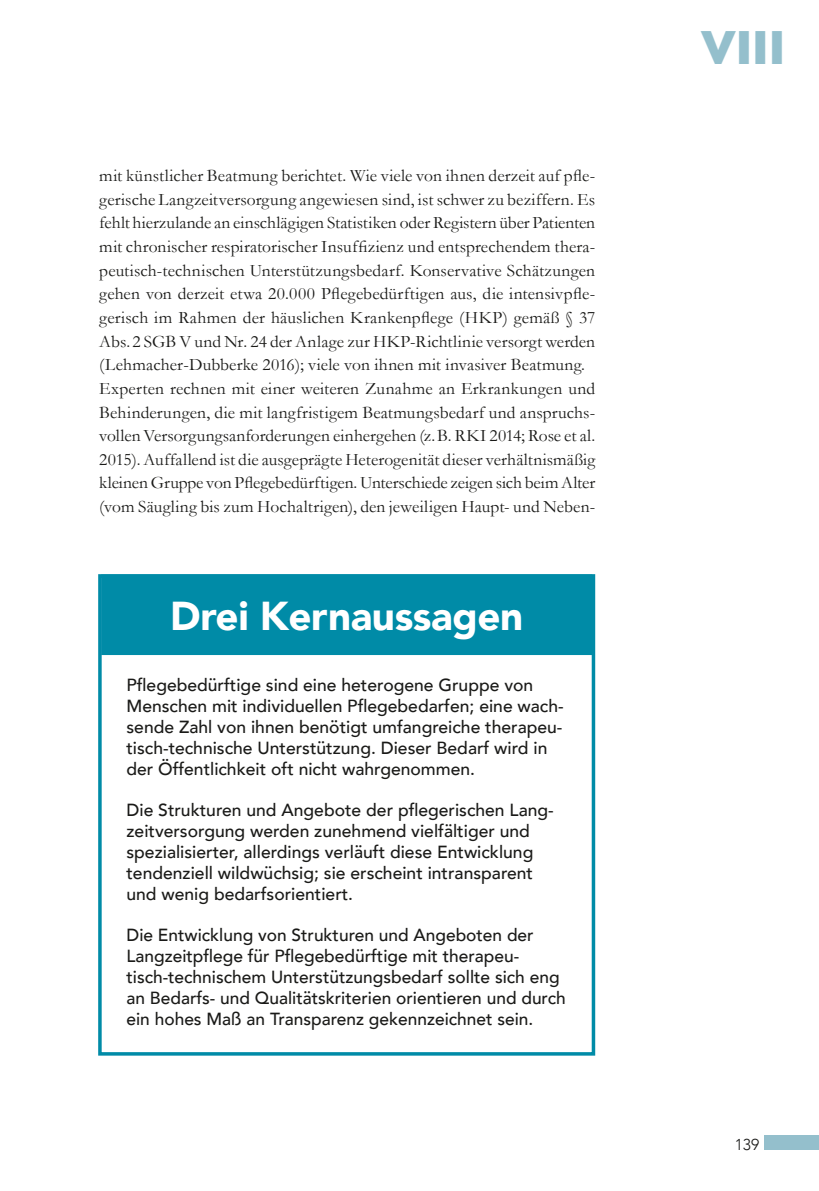
<style>
.page{position:relative;width:819px;height:1191px;background:#fff}
.page>*{position:absolute;margin:0;border:0;box-sizing:border-box;transform-origin:0 0}
.t1{font:700 49px "Gill Sans";color:#94bfcc}
.h_Kasten{font:900 40.25px "Avenir";letter-spacing:-.01em;color:#fff}
.Flietext_ohne_Einzug{font:17.5px/23.6px "Garamond";letter-spacing:.01em;color:#1a1a18;text-align:justify}
.Kasten_Text{font:500 17.5px/21px "Avenir";color:#1a1a18}
.t2{font:300 15.75px "Avenir";color:#1a1a18}
</style>
<div class="page">
<div style="left:764px;top:1135px;width:55px;height:15px;background:#94bfcc"></div>
<div style="left:101px;top:574px;width:491px;height:81px;background:#008ba7"></div>
<div style="left:98px;top:574px;width:497px;height:481px;border:4px solid #008ba7"></div>
<p class="Flietext_ohne_Einzug" style="left:99px;top:164px;width:497px">mit künstlicher Beatmung berichtet. Wie viele von ihnen derzeit auf pfle&shy;gerische Langzeitversorgung angewiesen sind, ist schwer zu beziffern. Es fehlt hierzulande an einschlägigen Statistiken oder Registern über Patienten mit chronischer respiratorischer Insuffizienz und entsprechendem thera&shy;peutisch-technischen Unterstützungsbedarf. Konservative Schätzungen gehen von derzeit etwa 20.000 Pflegebedürftigen aus, die intensivpfle&shy;gerisch im Rahmen der häuslichen Krankenpflege (HKP) gemäß § 37<br>Abs. 2 SGB V und Nr. 24 der Anlage zur HKP-Richtlinie versorgt werden (Lehmacher-Dubberke 2016); viele von ihnen mit invasiver Beatmung.</p>
<p class="Flietext_ohne_Einzug" style="left:99px;top:376px;width:497px">Experten rechnen mit einer weiteren Zunahme an Erkrankungen und Behinderungen, die mit langfristigem Beatmungsbedarf und anspruchs&shy;vollen Versorgungsanforderungen einhergehen (z.B. RKI 2014; Rose et al.<br>2015). Auffallend ist die ausgeprägte Heterogenität dieser verhältnismäßig kleinen Gruppe von Pflegebedürftigen. Unterschiede zeigen sich beim Alter (vom Säugling bis zum Hochaltrigen), den jeweiligen Haupt- und Neben-</p>
<p class="h_Kasten" style="left:170px;top:581px;width:354px">Drei Kernaussagen</p>
<p class="Kasten_Text" style="left:126px;top:673px;width:438px">Pflegebedürftige sind eine heterogene Gruppe von Menschen mit individuellen Pflegebedarfen; eine wach&shy;sende Zahl von ihnen benötigt umfangreiche therapeu&shy;tisch-technische Unterstützung. Dieser Bedarf wird in der Öffentlichkeit oft nicht wahrgenommen.</p>
<p class="Kasten_Text" style="left:126px;top:798px;width:428px">Die Strukturen und Angebote der pflegerischen Lang&shy;zeitversorgung werden zunehmend vielfältiger und spezialisierter, allerdings verläuft diese Entwicklung tendenziell wildwüchsig; sie erscheint intransparent und wenig bedarfsorientiert.</p>
<p class="Kasten_Text" style="left:126px;top:923px;width:440px">Die Entwicklung von Strukturen und Angeboten der Langzeitpflege für Pflegebedürftige mit therapeu&shy;tisch-technischem Unterstützungsbedarf sollte sich eng an Bedarfs- und Qualitätskriterien orientieren und durch ein hohes Maß an Transparenz gekennzeichnet sein.</p>
<h1 class="t1" style="left:700px;top:9px;width:87px">VIII</h1>
<p class="t2" style="left:734px;top:1135px;width:26px">139</p>
</div>
